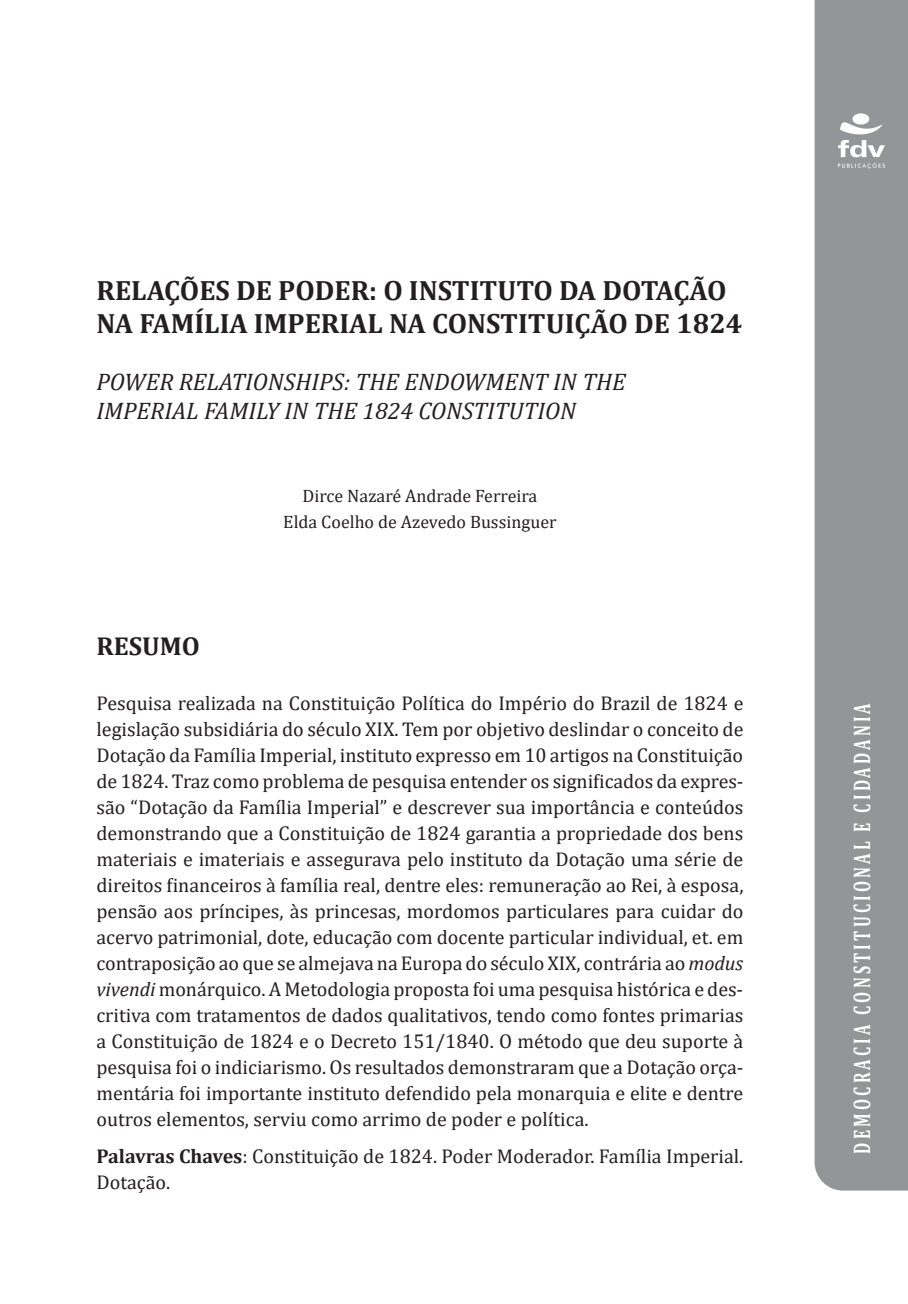
<style>
.page{position:relative;width:908px;height:1304px;background:#fff}
.page>*{position:absolute;margin:0;border:0;box-sizing:border-box;transform-origin:0 0}
.t1{font:700 28px/33.6px "Cambria";color:#231f20}
.t2{font:700 26px "Cambria";color:#231f20}
.t3{font:italic 24px/28.8px "Cambria";color:#231f20}
.t4{font:700 24px "Cambria";letter-spacing:.2em;color:#fff;scale:.67 1}
.t5{font:20px/26px "Cambria";color:#231f20;text-align:justify}
.t6{font:18px/26px "Cambria";color:#231f20;text-align:center}
.s1{font-style:italic}
.s2{font-weight:700}
</style>
<div class="page">
<div style="left:814px;top:0;width:93px;height:1191px;background:#939598"></div>
<svg style="left:837px;top:113px;width:47px;height:56px"></svg>
<h1 class="t1" style="left:96px;top:272px;width:647px">RELAÇÕES DE PODER: O INSTITUTO DA DOTAÇÃO<br>NA FAMÍLIA IMPERIAL NA CONSTITUIÇÃO DE 1824</h1>
<p class="t3" style="left:96px;top:367px;width:530px">POWER RELATIONSHIPS: THE ENDOWMENT IN THE<br>IMPERIAL FAMILY IN THE 1824 CONSTITUTION</p>
<h2 class="t2" style="left:96px;top:628px;width:105px">RESUMO</h2>
<p class="t6" style="left:283px;top:483px;width:275px">Dirce Nazaré Andrade Ferreira<br>Elda Coelho de Azevedo Bussinguer</p>
<p class="t5" style="left:96px;top:690px;width:648px">Pesquisa realizada na Constituição Política do Império do Brazil de 1824 e legislação subsidiária do século XIX. Tem por objetivo deslindar o conceito de Dotação da Família Imperial, instituto expresso em 10 artigos na Constituição de 1824. Traz como problema de pesquisa entender os significados da expres&shy;são “Dotação da Família Imperial” e descrever sua importância e conteúdos demonstrando que a Constituição de 1824 garantia a propriedade dos bens materiais e imateriais e assegurava pelo instituto da Dotação uma série de direitos financeiros à família real, dentre eles: remuneração ao Rei, à esposa, pensão aos príncipes, às princesas, mordomos particulares para cuidar do acervo patrimonial, dote, educação com docente particular individual, et. em contraposição ao que se almejava na Europa do século XIX, contrária ao <span class="s1">modus vivendi</span> monárquico. A Metodologia proposta foi uma pesquisa histórica e des&shy;critiva com tratamentos de dados qualitativos, tendo como fontes primarias a Constituição de 1824 e o Decreto 151/1840. O método que deu suporte à pesquisa foi o indiciarismo. Os resultados demonstraram que a Dotação orça&shy;mentária foi importante instituto defendido pela monarquia e elite e dentre outros elementos, serviu como arrimo de poder e política.</p>
<p class="t5" style="left:96px;top:1143px;width:648px"><span class="s2">Palavras Chaves</span>: Constituição de 1824. Poder Moderador. Família Imperial.<br>Dotação.</p>
<p class="t4" style="left:844px;top:1154px;width:674px;rotate:-90deg">DEMOCRACIA CONSTITUCIONAL E CIDADANIA</p>
</div>
